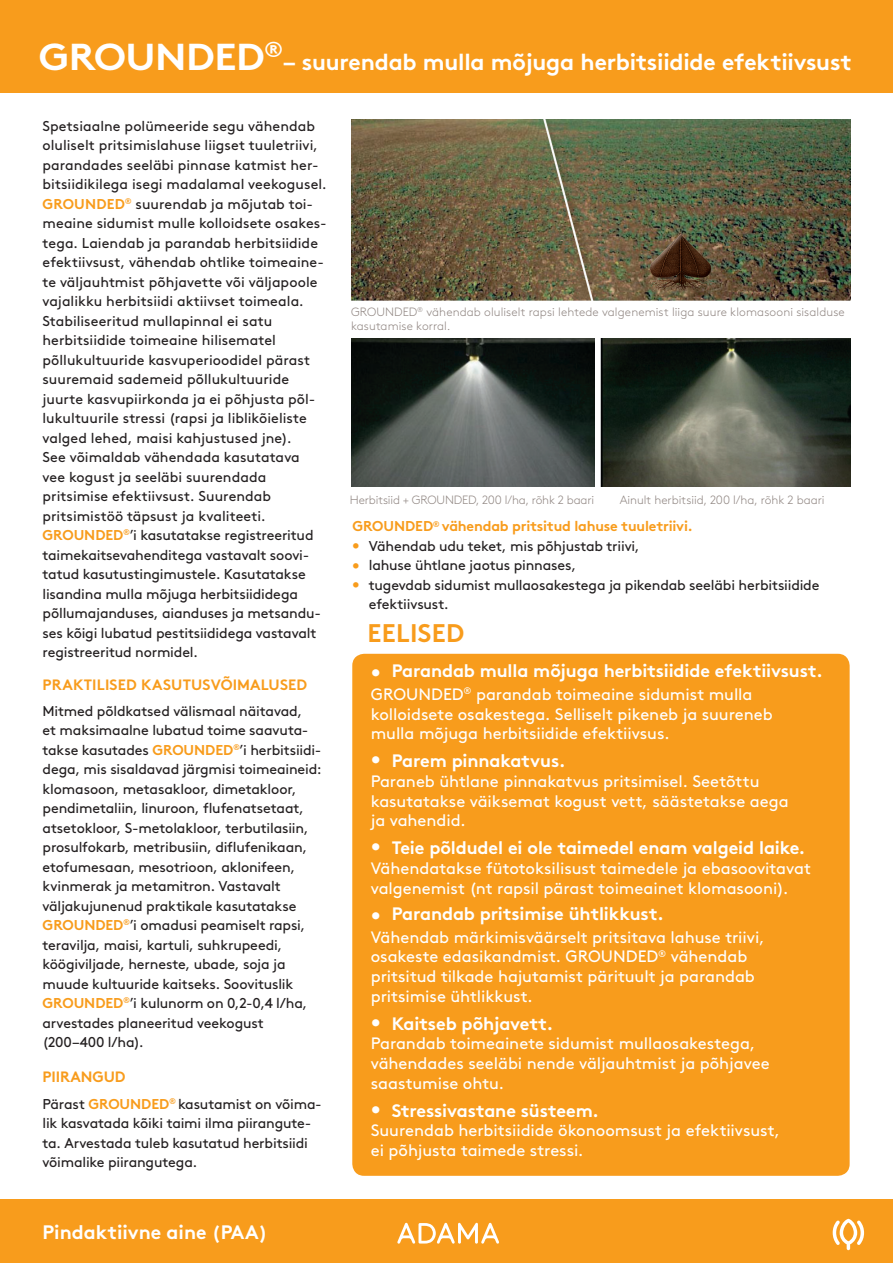
<style>
.page{position:relative;width:893px;height:1263px;background:#fff}
.page>*{position:absolute;margin:0;border:0;box-sizing:border-box;transform-origin:0 0}
.t1{font:700 37.5px "Brown";letter-spacing:-.01em;color:#fff;scale:1.07 1}
.t2{font:700 25.5px "Brown Pro";color:#f89c1c}
.t3{font:700 22.95px "Brown Pro";letter-spacing:-.01em;color:#fff}
.t4{font:700 19.5px "Brown";color:#fff}
.t5{font:700 18px "Brown Pro";letter-spacing:-.01em;color:#fff}
.t6{font:16.5px/19.8px "Brown Pro";letter-spacing:-.005em;color:#fff}
.t7{font:700 15px "Brown Pro";letter-spacing:.01em;color:#f89c1c}
.t8{font:14.25px/19.5px "Brown Pro";letter-spacing:-.005em;color:#231f20}
.t9{font:700 14.25px "Brown Pro";letter-spacing:-.015em;color:#f89c1c}
.t10{font:300 12px/13.5px "Brown";letter-spacing:.005em;color:#928884}
.s1{font-weight:700;color:#f89c1c}
.s2{font-size:13.5px;color:#f89c1c}
.s3{font-weight:400}
</style>
<div class="page">
<div style="left:0;top:0;width:893px;height:93px;background:#f89c1c"></div>
<img style="left:351px;top:120px;width:500px;height:181px">
<div style="left:0;top:1199px;width:893px;height:64px;background:#f89c1c"></div>
<svg style="left:397px;top:1223px;width:102px;height:21px"></svg>
<svg style="left:833px;top:1219px;width:31px;height:31px"></svg>
<div style="left:352px;top:654px;width:498px;height:522px;background:#f89c1c;border-radius:12px"></div>
<img style="left:351px;top:339px;width:243px;height:147px">
<img style="left:601px;top:339px;width:250px;height:147px">
<h1 class="t1" style="left:39px;top:26px;width:230px">GROUNDED<sup>®</sup></h1>
<h3 class="t3" style="left:284px;top:43px;width:570px">– suurendab mulla mõjuga herbitsiidide efektiivsust</h3>
<p class="t8" style="left:43px;top:115px;width:286px">Spetsiaalne polümeeride segu vähendab oluliselt pritsimislahuse liigset tuuletriivi, parandades seeläbi pinnase katmist her&shy;bitsiidikilega isegi madalamal veekogusel.<br><span class="s1">Grounded</span><sup>®</sup> suurendab ja mõjutab toi&shy;meaine sidumist mulle kolloidsete osakes&shy;tega. Laiendab ja parandab herbitsiidide efektiivsust, vähendab ohtlike toimeaine&shy;te väljauhtmist põhjavette või väljapoole vajalikku herbitsiidi aktiivset toimeala.<br>Stabiliseeritud mullapinnal ei satu herbitsiidide toimeaine hilisematel põllukultuuride kasvuperioodidel pärast suuremaid sademeid põllukultuuride juurte kasvupiirkonda ja ei põhjusta põl&shy;lukultuurile stressi (rapsi ja liblikõieliste valged lehed, maisi kahjustused jne).<br>See võimaldab vähendada kasutatava<br>vee kogust ja seeläbi suurendada pritsimise efektiivsust. Suurendab pritsimistöö täpsust ja kvaliteeti.<br><span class="s1">Grounded</span><sup>®</sup>’i kasutatakse registreeritud taimekaitsevahenditega vastavalt soovi&shy;tatud kasutustingimustele. Kasutatakse lisandina mulla mõjuga herbitsiididega põllumajanduses, aianduses ja metsandu&shy;ses kõigi lubatud pestitsiididega vastavalt registreeritud normidel.</p>
<p class="t7" style="left:43px;top:673px;width:256px">PRAKTILISED KASUTUSVÕIMALUSED</p>
<p class="t8" style="left:43px;top:700px;width:281px">Mitmed põldkatsed välismaal näitavad,<br>et maksimaalne lubatud toime saavuta&shy;takse kasutades <span class="s1">Grounded</span><sup>®</sup>’i herbitsiidi&shy;dega, mis sisaldavad järgmisi toimeaineid: klomasoon, metasakloor, dimetakloor, pendimetaliin, linuroon, flufenatsetaat, atsetokloor, S-metolakloor, terbutilasiin, prosulfokarb, metribusiin, diflufenikaan, etofumesaan, mesotrioon, aklonifeen, kvinmerak ja metamitron. Vastavalt väljakujunenud praktikale kasutatakse <span class="s1">Grounded</span><sup>®</sup>’i omadusi peamiselt rapsi, teravilja, maisi, kartuli, suhkrupeedi, köögiviljade, herneste, ubade, soja ja muude kultuuride kaitseks. Soovituslik <span class="s1">Grounded</span><sup>®</sup>’i kulunorm on 0,2-0,4 l/ha, arvestades planeeritud veekogust (200–400 l/ha).</p>
<p class="t7" style="left:43px;top:1064px;width:73px">PIIRANGUD</p>
<p class="t8" style="left:43px;top:1093px;width:281px">Pärast <span class="s1">Grounded</span><sup>®</sup> kasutamist on võima&shy;lik kasvatada kõiki taimi ilma piirangute&shy;ta. Arvestada tuleb kasutatud herbitsiidi võimalike piirangutega.</p>
<h3 class="t4" style="left:43px;top:1216px;width:227px">Pindaktiivne aine (PAA)</h3>
<p class="t10" style="left:351px;top:304px;width:495px">GROUNDED<sup>®</sup> vähendab oluliselt rapsi lehtede valgenemist liiga suure klomasooni sisalduse kasutamise korral.</p>
<p class="t10" style="left:350px;top:493px;width:246px">Herbitsiid + GROUNDED, 200 l/ha, rõhk 2 baari</p>
<p class="t10" style="left:620px;top:493px;width:206px">Ainult herbitsiid, 200 l/ha, rõhk 2 baari</p>
<p class="t9" style="left:352px;top:515px;width:342px">Grounded<sup>®</sup> vähendab pritsitud lahuse tuuletriivi.</p>
<p class="t8" style="left:352px;top:535px;width:289px"><span class="s2">•</span> Vähendab udu teket, mis põhjustab triivi,</p>
<p class="t8" style="left:352px;top:554px;width:225px"><span class="s2">•</span> lahuse ühtlane jaotus pinnases,</p>
<p class="t8" style="left:369px;top:574px;width:452px;text-indent:-17px"><span class="s2">•</span> tugevdab sidumist mullaosakestega ja pikendab seeläbi herbitsiidide efektiivsust.</p>
<h2 class="t2" style="left:368px;top:613px;width:80px">EELISED</h2>
<p class="t5" style="left:371px;top:656px;width:454px"><span class="s3">•</span> Parandab mulla mõjuga herbitsiidide efektiivsust.</p>
<p class="t6" style="left:371px;top:683px;width:48px">Grounded</p>
<p class="t6" style="left:371px;top:683px;width:403px;text-indent:93px"><sup>®</sup> parandab toimeaine sidumist mulla kolloidsete osakestega. Selliselt pikeneb ja suureneb mulla mõjuga herbitsiidide efektiivsus.</p>
<p class="t5" style="left:371px;top:746px;width:196px"><sup>•</sup> Parem pinnakatvus.</p>
<p class="t6" style="left:371px;top:770px;width:419px">Paraneb ühtlane pinnakatvus pritsimisel. Seetõttu kasutatakse väiksemat kogust vett, säästetakse aega ja vahendid.</p>
<p class="t5" style="left:371px;top:833px;width:436px"><sup>•</sup> Teie põldudel ei ole taimedel enam valgeid laike.</p>
<p class="t6" style="left:371px;top:857px;width:442px">Vähendatakse fütotoksilisust taimedele ja ebasoovitavat valgenemist (nt rapsil pärast toimeainet klomasooni).</p>
<p class="t5" style="left:371px;top:899px;width:294px"><span class="s3">•</span> Parandab pritsimise ühtlikkust.</p>
<p class="t6" style="left:371px;top:925px;width:395px">Vähendab märkimisväärselt pritsitava lahuse triivi, osakeste edasikandmist. Grounded</p>
<p class="t6" style="left:371px;top:945px;width:386px;text-indent:287px"><sup>®</sup> vähendab pritsitud tilkade hajutamist pärituult ja parandab pritsimise ühtlikkust.</p>
<p class="t5" style="left:371px;top:1009px;width:184px"><sup>•</sup> Kaitseb põhjavett.</p>
<p class="t6" style="left:371px;top:1032px;width:400px">Parandab toimeainete sidumist mullaosakestega, vähendades seeläbi nende väljauhtmist ja põhjavee saastumise ohtu.</p>
<p class="t5" style="left:371px;top:1096px;width:230px"><sup>•</sup> Stressivastane süsteem.</p>
<p class="t6" style="left:371px;top:1119px;width:411px">Suurendab herbitsiidide ökonoomsust ja efektiivsust, ei põhjusta taimede stressi.</p>
</div>
